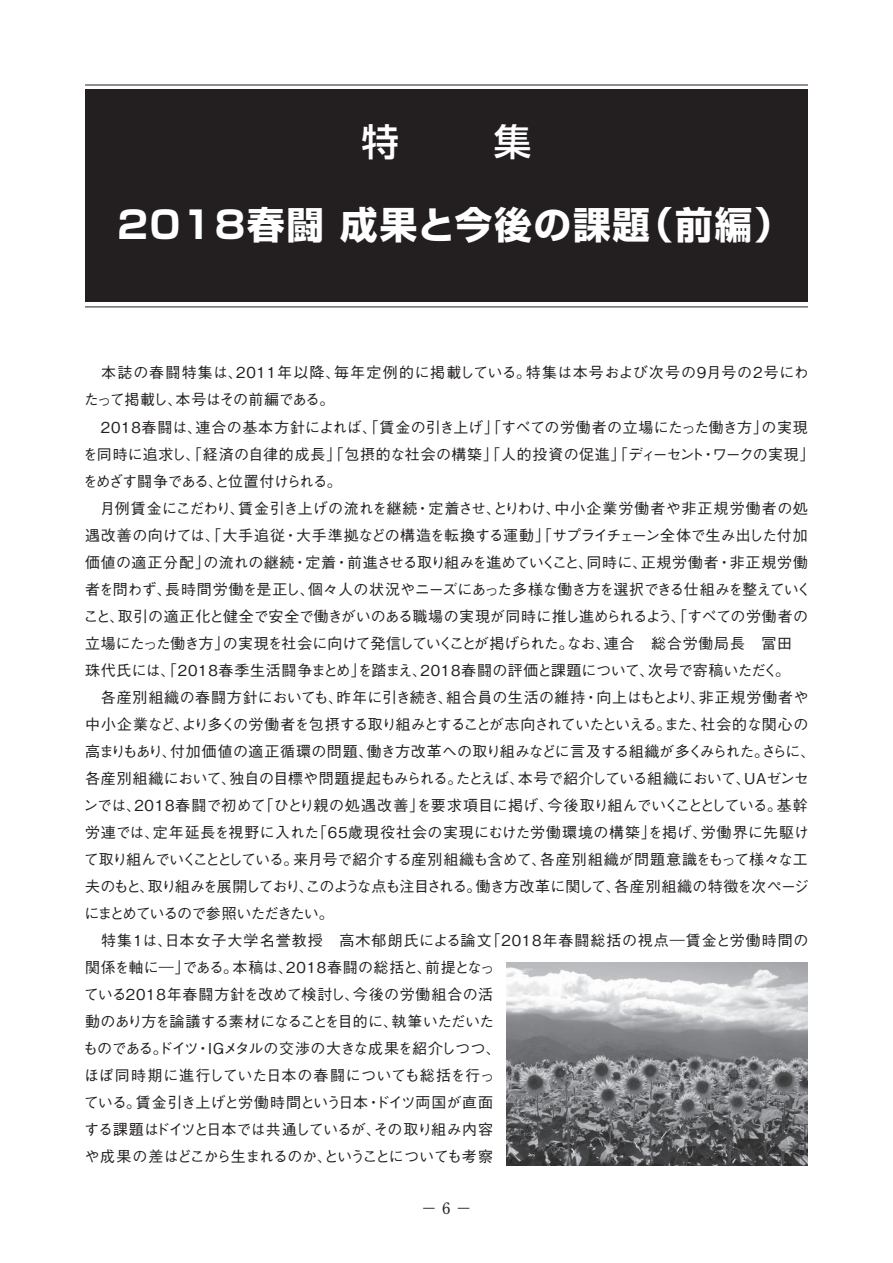
<style>
.page{position:relative;width:893px;height:1263px;background:#fff}
.page>*{position:absolute;margin:0;border:0;box-sizing:border-box;transform-origin:0 0}
.t1{font:700 37.5px "Shin Go Pro";letter-spacing:.05em;color:#fff}
.t2{font:500 37.5px "Shin Go Pro";color:#fff}
.t3{font:700 15.75px "Futo Min A101 Pro";color:#231f20}
.t4{font:500 15px/27px "Gothic BBB Pro";letter-spacing:-.01em;color:#231f20}
</style>
<div class="page">
<hr style="left:85px;top:85px;width:723px;height:1px;background:#231f20">
<div style="left:85px;top:90px;width:723px;height:212px;background:#231f20"></div>
<hr style="left:85px;top:307px;width:723px;height:1px;background:#231f20">
<img style="left:506px;top:962px;width:301px;height:203px">
<h1 class="t2" style="left:361px;top:111px;width:171px">特　　集</h1>
<h1 class="t1" style="left:117px;top:195px;width:676px">2018春闘 成果と今後の課題（前編）</h1>
<p class="t4" style="left:83px;top:357px;width:734px">　本誌の春闘特集は、2011年以降、毎年定例的に掲載している。特集は本号および次号の９月号の２号にわたって掲載し、本号はその前編である。<br>　2018春闘は、連合の基本方針によれば、「賃金の引き上げ」「すべての労働者の立場にたった働き方」の実現を同時に追求し、「経済の自律的成長」「包摂的な社会の構築」「人的投資の促進」「ディーセント・ワークの実現」をめざす闘争である、と位置付けられる。<br>　月例賃金にこだわり、賃金引き上げの流れを継続・定着させ、とりわけ、中小企業労働者や非正規労働者の処遇改善の向けては、「大手追従・大手準拠などの構造を転換する運動」「サプライチェーン全体で生み出した付加価値の適正分配」の流れの継続・定着・前進させる取り組みを進めていくこと、同時に、正規労働者・非正規労働者を問わず、長時間労働を是正し、個々人の状況やニーズにあった多様な働き方を選択できる仕組みを整えていくこと、取引の適正化と健全で安全で働きがいのある職場の実現が同時に推し進められるよう、「すべての労働者の立場にたった働き方」の実現を社会に向けて発信していくことが掲げられた。なお、連合　総合労働局長　冨田　珠代氏には、「2018春季生活闘争まとめ」を踏まえ、2018春闘の評価と課題について、次号で寄稿いただく。<br>　各産別組織の春闘方針においても、昨年に引き続き、組合員の生活の維持・向上はもとより、非正規労働者や中小企業など、より多くの労働者を包摂する取り組みとすることが志向されていたといえる。また、社会的な関心の高まりもあり、付加価値の適正循環の問題、働き方改革への取り組みなどに言及する組織が多くみられた。さらに、各産別組織において、独自の目標や問題提起もみられる。たとえば、本号で紹介している組織において、UAゼンセンでは、2018春闘で初めて「ひとり親の処遇改善」を要求項目に掲げ、今後取り組んでいくこととしている。基幹労連では、定年延長を視野に入れた「65歳現役社会の実現にむけた労働環境の構築」を掲げ、労働界に先駆けて取り組んでいくこととしている。来月号で紹介する産別組織も含めて、各産別組織が問題意識をもって様々な工夫のもと、取り組みを展開しており、このような点も注目される。働き方改革に関して、各産別組織の特徴を次ページにまとめているので参照いただきたい。<br>　特集１は、日本女子大学名誉教授　高木郁朗氏による論文「2018年春闘総括の視点―賃金と労働時間の関係を軸に―」である。本稿は、2018春闘の総括と、前提となっ<br>ている2018年春闘方針を改めて検討し、今後の労働組合の活<br>動のあり方を論議する素材になることを目的に、執筆いただいた<br>ものである。ドイツ・IGメタルの交渉の大きな成果を紹介しつつ、<br>ほぼ同時期に進行していた日本の春闘についても総括を行っ<br>ている。賃金引き上げと労働時間という日本・ドイツ両国が直面<br>する課題はドイツと日本では共通しているが、その取り組み内容<br>や成果の差はどこから生まれるのか、ということについても考察</p>
<p class="t3" style="left:421px;top:1195px;width:52px">− 6 −</p>
</div>
